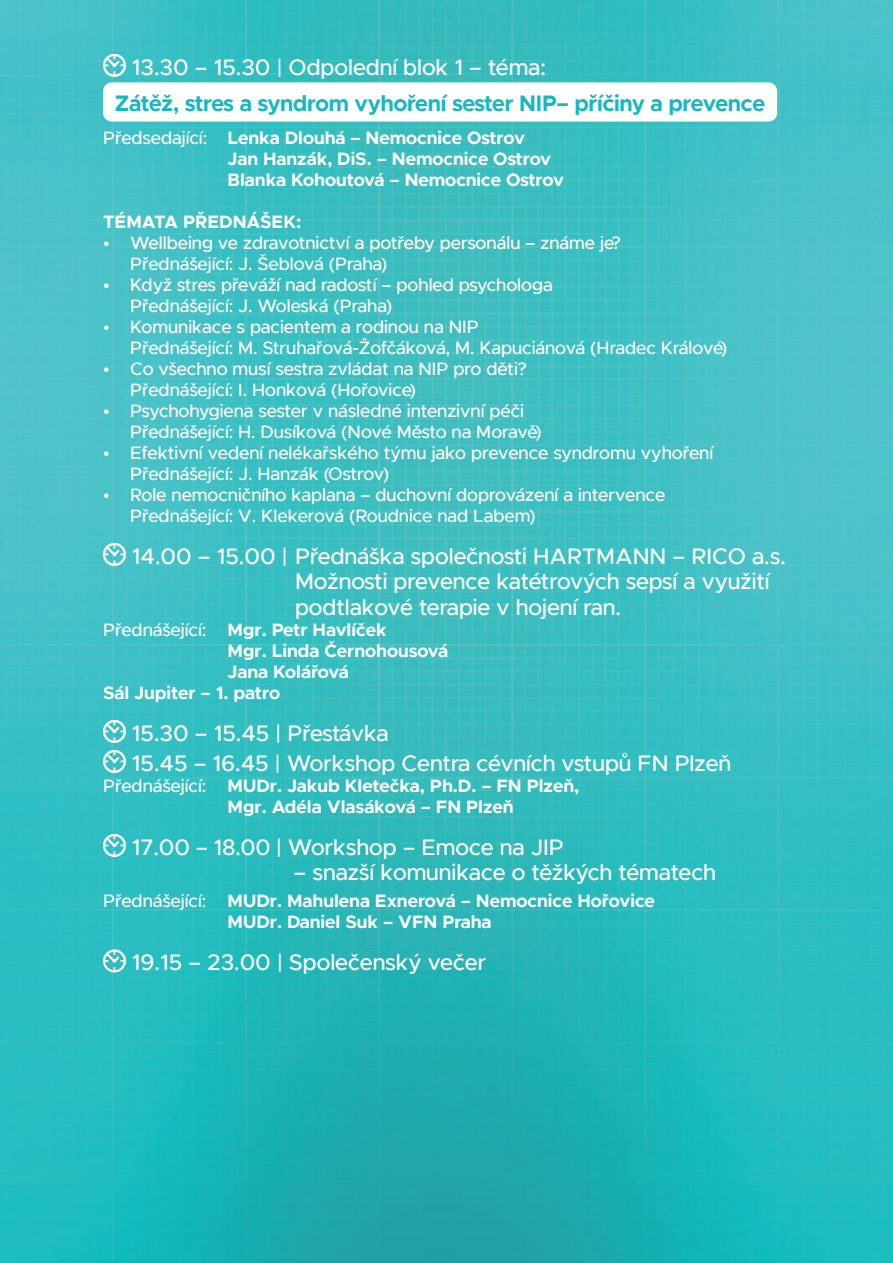
<style>
.page{position:relative;width:893px;height:1263px;background:#fff}
.page>*{position:absolute;margin:0;border:0;box-sizing:border-box;transform-origin:0 0}
.t1{font:500 22.5px/25.5px "Metropolis";color:#fff}
.t2{font:700 22.5px "Metropolis";letter-spacing:-.01em;color:#15b8c1}
.t3{font:500 18px/21px "Metropolis";color:#fff}
.t4{font:700 18px/21px "Metropolis";color:#fff}
.s1{font-weight:500}
</style>
<div class="page">
<img style="left:0;top:0;width:893px;height:1263px">
<svg style="left:103px;top:54px;width:23px;height:23px"></svg>
<div style="left:103px;top:82px;width:674px;height:40px;background:#fff;border-radius:9px"></div>
<svg style="left:103px;top:543px;width:23px;height:23px"></svg>
<svg style="left:103px;top:720px;width:23px;height:23px"></svg>
<svg style="left:103px;top:750px;width:23px;height:23px"></svg>
<svg style="left:103px;top:834px;width:23px;height:23px"></svg>
<svg style="left:103px;top:950px;width:23px;height:22px"></svg>
<p class="t1" style="left:132px;top:54px;width:415px">13.30 – 15.30 | Odpolední blok 1 – téma:</p>
<p class="t2" style="left:115px;top:89px;width:652px">Zátěž, stres a syndrom vyhoření sester NIP– příčiny a prevence</p>
<p class="t4" style="left:228px;top:127px;width:338px;text-indent:-125px"><span class="s1">Předsedající:</span> Lenka Dlouhá – Nemocnice Ostrov<br>Jan Hanzák, DiS. – Nemocnice Ostrov<br>Blanka Kohoutová – Nemocnice Ostrov</p>
<p class="t4" style="left:103px;top:211px;width:200px">TÉMATA PŘEDNÁŠEK:</p>
<p class="t3" style="left:130px;top:232px;width:493px;text-indent:-27px">• Wellbeing ve zdravotnictví a potřeby personálu – známe je?<br>Přednášející: J. Šeblová (Praha)</p>
<p class="t3" style="left:130px;top:274px;width:424px;text-indent:-27px">• Když stres převáží nad radostí – pohled psychologa<br>Přednášející: J. Woleská (Praha)</p>
<p class="t3" style="left:130px;top:316px;width:599px;text-indent:-27px">• Komunikace s pacientem a rodinou na NIP<br>Přednášející: M. Struhařová-Žofčáková, M. Kapuciánová (Hradec Králové)</p>
<p class="t3" style="left:130px;top:358px;width:398px;text-indent:-27px">• Co všechno musí sestra zvládat na NIP pro děti?<br>Přednášející: I. Honková (Hořovice)</p>
<p class="t3" style="left:130px;top:400px;width:413px;text-indent:-27px">• Psychohygiena sester v následné intenzivní péči<br>Přednášející: H. Dusíková (Nové Město na Moravě)</p>
<p class="t3" style="left:130px;top:442px;width:585px;text-indent:-27px">• Efektivní vedení nelékařského týmu jako prevence syndromu vyhoření<br>Přednášející: J. Hanzák (Ostrov)</p>
<p class="t3" style="left:130px;top:484px;width:537px;text-indent:-27px">• Role nemocničního kaplana – duchovní doprovázení a intervence<br>Přednášející: V. Klekerová (Roudnice nad Labem)</p>
<p class="t1" style="left:295px;top:543px;width:492px;text-indent:-163px">14.00 – 15.00 | Přednáška společnosti HARTMANN – RICO a.s.<br>Možnosti prevence katétrových sepsí a využití podtlakové terapie v hojení ran.</p>
<p class="t4" style="left:103px;top:619px;width:285px"><span class="s1">Přednášející:</span> Mgr. Petr Havlíček</p>
<p class="t4" style="left:228px;top:640px;width:222px">Mgr. Linda Černohousová</p>
<p class="t4" style="left:228px;top:661px;width:123px">Jana Kolářová</p>
<p class="t4" style="left:103px;top:682px;width:178px">Sál Jupiter – 1. patro</p>
<p class="t1" style="left:132px;top:718px;width:601px;line-height:30px">15.30 – 15.45 | Přestávka<br>15.45 – 16.45 | Workshop Centra cévních vstupů FN Plzeň</p>
<p class="t4" style="left:228px;top:775px;width:353px;text-indent:-125px"><span class="s1">Přednášející:</span> MUDr. Jakub Kletečka, Ph.D. – FN Plzeň,<br>Mgr. Adéla Vlasáková – FN Plzeň</p>
<p class="t1" style="left:132px;top:834px;width:433px">17.00 – 18.00 | Workshop – Emoce na JIP</p>
<p class="t1" style="left:294px;top:860px;width:424px">– snazší komunikace o těžkých tématech</p>
<p class="t4" style="left:228px;top:890px;width:429px;text-indent:-125px"><span class="s1">Přednášející:</span> MUDr. Mahulena Exnerová – Nemocnice Hořovice<br>MUDr. Daniel Suk – VFN Praha</p>
<p class="t1" style="left:132px;top:950px;width:356px">19.15 – 23.00 | Společenský večer</p>
</div>
